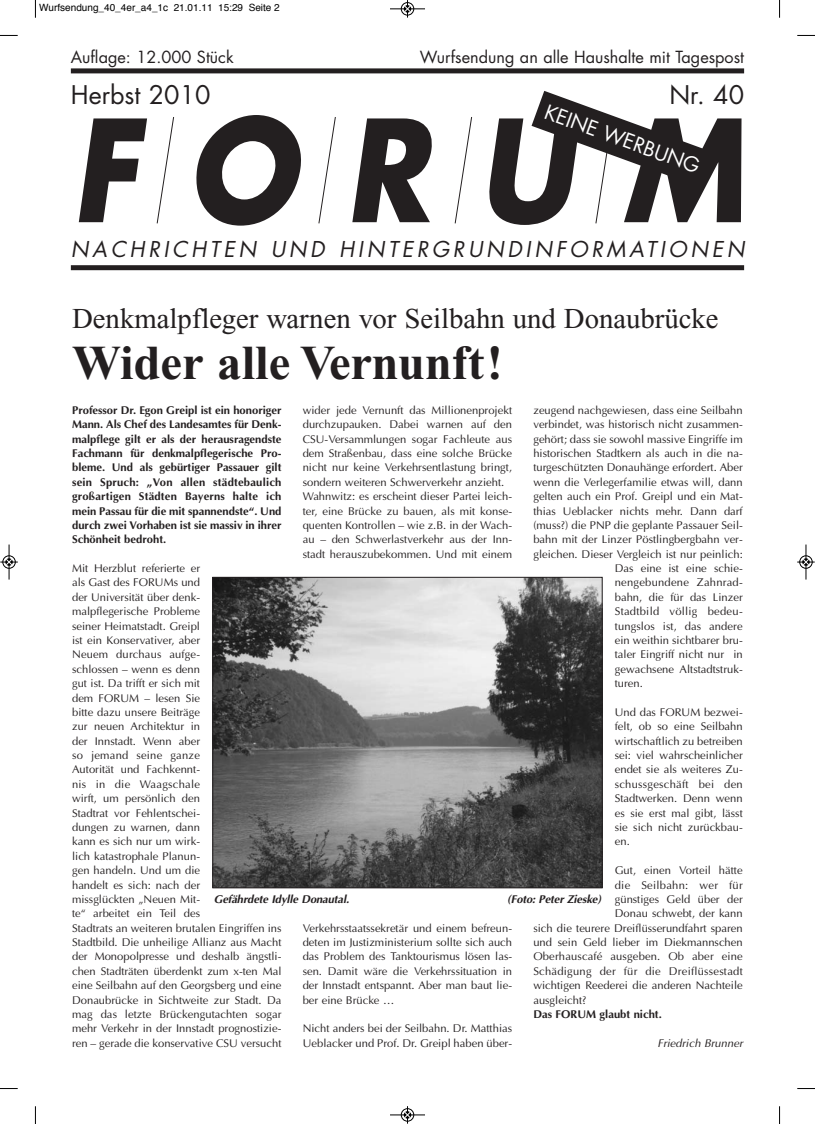
<style>
.page{position:relative;width:815px;height:1124px;background:#fff}
.page>*{position:absolute;margin:0;border:0;box-sizing:border-box;transform-origin:0 0}
.t1{font:italic 700 137.5px "Futura";letter-spacing:.39em;color:#231f20;scale:.9 1}
.t2{font:700 48.75px "Times New Roman";color:#231f20}
.t3{font:28.75px "Times New Roman";color:#231f20}
.t4{font:25px "Futura";color:#231f20}
.t5{font:italic 21.25px "Futura";letter-spacing:.17em;color:#231f20}
.t6{font:20px "Futura";color:#fff}
.t7{font:16.25px "Futura";color:#231f20}
.t8{font:11.25px/14.4px "Optima";color:#231f20}
.t9{font:700 11.25px/14.4px "Optima";color:#231f20;text-align:justify}
.t10{font:11.25px "Optima";letter-spacing:.02em;color:#231f20}
.t11{font:italic 700 11.25px "Optima";letter-spacing:-.01em;color:#231f20}
.t12{font:italic 11.25px "Optima";color:#231f20}
.t13{font:10px "Helvetica";color:#000}
</style>
<div class="page">
<div style="left:71px;top:265px;width:673px;height:5px;background:#231f20"></div>
<div style="left:71px;top:68px;width:673px;height:5px;background:#231f20"></div>
<svg style="left:156px;top:117px;width:18px;height:107px"></svg>
<svg style="left:318px;top:117px;width:18px;height:107px"></svg>
<svg style="left:454px;top:117px;width:18px;height:107px"></svg>
<svg style="left:532px;top:91px;width:182px;height:133px"></svg>
<img style="left:215px;top:579px;width:385px;height:306px">
<div style="left:213px;top:577px;width:389px;height:310px;border:1px solid #231f20"></div>
<svg style="left:35px;top:0;width:1px;height:18px"></svg>
<svg style="left:0;top:35px;width:18px;height:1px"></svg>
<svg style="left:779px;top:0;width:1px;height:18px"></svg>
<svg style="left:797px;top:35px;width:18px;height:1px"></svg>
<svg style="left:35px;top:1106px;width:1px;height:17px"></svg>
<svg style="left:0;top:1088px;width:18px;height:1px"></svg>
<svg style="left:779px;top:1106px;width:1px;height:17px"></svg>
<svg style="left:797px;top:1088px;width:18px;height:1px"></svg>
<div style="left:401px;top:2px;width:13px;height:14px;border:1px solid #fff;border-radius:50%"></div>
<hr style="left:390px;top:9px;width:35px;height:1px;background:#000">
<div style="left:401px;top:2px;width:13px;height:13px;border:1px solid #000;border-radius:50%"></div>
<svg style="left:404px;top:0;width:7px;height:18px"></svg>
<hr style="left:390px;top:1114px;width:35px;height:1px;background:#000">
<div style="left:401px;top:1108px;width:13px;height:13px;border:1px solid #000;border-radius:50%"></div>
<svg style="left:404px;top:1106px;width:7px;height:17px"></svg>
<div style="left:2px;top:555px;width:14px;height:13px;border:1px solid #fff;border-radius:50%"></div>
<hr style="left:9px;top:544px;width:1px;height:35px;background:#000">
<div style="left:3px;top:555px;width:12px;height:13px;border:1px solid #000;border-radius:50%"></div>
<svg style="left:0;top:558px;width:18px;height:7px"></svg>
<div style="left:799px;top:555px;width:14px;height:13px;border:1px solid #fff;border-radius:50%"></div>
<hr style="left:806px;top:544px;width:1px;height:35px;background:#000">
<div style="left:800px;top:555px;width:12px;height:13px;border:1px solid #000;border-radius:50%"></div>
<svg style="left:797px;top:558px;width:18px;height:7px"></svg>
<p class="t13" style="left:39px;top:4px;width:242px">Wurfsendung_40_4er_a4_1c 21.01.11 15:29 Seite 2</p>
<h3 class="t7" style="left:71px;top:50px;width:164px">Auflage: 12.000 Stück</h3>
<h3 class="t7" style="left:420px;top:50px;width:326px">Wurfsendung an alle Haushalte mit Tagespost</h3>
<h3 class="t4" style="left:71px;top:83px;width:141px">Herbst 2010</h3>
<h3 class="t4" style="left:669px;top:83px;width:76px">Nr. 40</h3>
<h3 class="t6" style="left:549px;top:102px;width:165px;rotate:20deg">KEINE WERBUNG</h3>
<h1 class="t1" style="left:71px;top:108px;width:749px">FORUM</h1>
<h3 class="t5" style="left:71px;top:239px;width:675px">NACHRICHTEN UND HINTERGRUNDINFORMATIONEN</h3>
<h3 class="t3" style="left:72px;top:307px;width:648px">Denkmalpfleger warnen vor Seilbahn und Donaubrücke</h3>
<h2 class="t2" style="left:72px;top:346px;width:432px">Wider alle Vernunft!</h2>
<p class="t9" style="left:72px;top:404px;width:211px">Professor Dr. Egon Greipl ist ein honoriger Mann. Als Chef des Landesamtes für Denk&shy;malpflege gilt er als der herausragendste Fachmann für denkmalpflegerische Pro&shy;bleme. Und als gebürtiger Passauer gilt sein Spruch: „Von allen städtebaulich großartigen Städten Bayerns halte ich mein Passau für die mit spannendste“. Und durch zwei Vorhaben ist sie massiv in ihrer Schönheit bedroht.</p>
<p class="t8" style="left:72px;top:562px;width:211px">Mit Herzblut referierte er<br>als Gast des FORUMs und<br>der Universität über denk-<br>malpflegerische Probleme<br>seiner Heimatstadt. Greipl<br>ist ein Konservativer, aber<br>Neuem durchaus aufge-<br>schlossen – wenn es denn<br>gut ist. Da trifft er sich mit<br>dem FORUM – lesen Sie<br>bitte dazu unsere Beiträge<br>zur neuen Architektur in<br>der Innstadt. Wenn aber<br>so jemand seine ganze<br>Autorität und Fachkennt-<br>nis in die Waagschale<br>wirft, um persönlich den<br>Stadtrat vor Fehlentschei-<br>dungen zu warnen, dann<br>kann es sich nur um wirk-<br>lich katastrophale Planun-<br>gen handeln. Und um die<br>handelt es sich: nach der<br>missglückten „Neuen Mit-<br>te“ arbeitet ein Teil des<br>Stadtrats an weiteren brutalen Eingriffen ins<br>Stadtbild. Die unheilige Allianz aus Macht der Monopolpresse und deshalb ängstli&shy;chen Stadträten überdenkt zum x-ten Mal eine Seilbahn auf den Georgsberg und eine<br>Donaubrücke in Sichtweite zur Stadt. Da mag das letzte Brückengutachten sogar mehr Verkehr in der Innstadt prognostizie&shy;ren – gerade die konservative CSU versucht</p>
<p class="t8" style="left:303px;top:404px;width:211px">wider jede Vernunft das Millionenprojekt durchzupauken. Dabei warnen auf den CSU-Versammlungen sogar Fachleute aus dem Straßenbau, dass eine solche Brücke nicht nur keine Verkehrsentlastung bringt, sondern weiteren Schwerverkehr anzieht.<br>Wahnwitz: es erscheint dieser Partei leich&shy;ter, eine Brücke zu bauen, als mit konse&shy;quenten Kontrollen – wie z.B. in der Wach&shy;au – den Schwerlastverkehr aus der Inn&shy;stadt herauszubekommen. Und mit einem</p>
<p class="t8" style="left:533px;top:404px;width:211px">zeugend nachgewiesen, dass eine Seilbahn</p>
<p class="t8" style="left:533px;top:418px;width:211px">verbindet, was historisch nicht zusammen-</p>
<p class="t8" style="left:533px;top:432px;width:211px">gehört; dass sie sowohl massive Eingriffe im</p>
<p class="t8" style="left:533px;top:447px;width:211px">historischen Stadtkern als auch in die na-</p>
<p class="t8" style="left:533px;top:461px;width:211px">turgeschützten Donauhänge erfordert. Aber</p>
<p class="t8" style="left:533px;top:476px;width:211px">wenn die Verlegerfamilie etwas will, dann</p>
<p class="t8" style="left:533px;top:490px;width:211px">gelten auch ein Prof. Greipl und ein Mat-</p>
<p class="t8" style="left:533px;top:504px;width:211px">thias Ueblacker nichts mehr. Dann darf</p>
<p class="t8" style="left:533px;top:519px;width:211px">(muss?) die PNP die geplante Passauer Seil-</p>
<p class="t8" style="left:533px;top:533px;width:211px">bahn mit der Linzer Pöstlingbergbahn ver-</p>
<p class="t8" style="left:533px;top:547px;width:211px">gleichen. Dieser Vergleich ist nur peinlich:</p>
<p class="t8" style="left:615px;top:562px;width:129px">Das eine ist eine schie-</p>
<p class="t10" style="left:615px;top:578px;width:129px">nengebundene Zahnrad-</p>
<p class="t8" style="left:615px;top:591px;width:129px">bahn, die für das Linzer</p>
<p class="t10" style="left:615px;top:606px;width:129px">Stadtbild völlig bedeu-</p>
<p class="t8" style="left:615px;top:619px;width:129px">tungslos ist, das andere</p>
<p class="t8" style="left:615px;top:634px;width:129px">ein weithin sichtbarer bru-</p>
<p class="t8" style="left:615px;top:648px;width:129px">taler Eingriff nicht nur in</p>
<p class="t8" style="left:615px;top:662px;width:129px">gewachsene Altstadtstruk-</p>
<p class="t8" style="left:615px;top:677px;width:30px">turen.</p>
<p class="t8" style="left:615px;top:706px;width:129px;text-align:justify">Und das FORUM bezwei&shy;felt, ob so eine Seilbahn wirtschaftlich zu betreiben sei: viel wahrscheinlicher endet sie als weiteres Zu&shy;schussgeschäft bei den Stadtwerken. Denn wenn es sie erst mal gibt, lässt sie sich nicht zurückbau&shy;en.</p>
<p class="t8" style="left:615px;top:864px;width:129px">Gut, einen Vorteil hätte</p>
<p class="t10" style="left:615px;top:879px;width:129px">die Seilbahn: wer für</p>
<p class="t8" style="left:615px;top:892px;width:129px">günstiges Geld über der</p>
<p class="t8" style="left:615px;top:907px;width:129px">Donau schwebt, der kann</p>
<p class="t8" style="left:533px;top:921px;width:211px">sich die teurere Dreiflüsserundfahrt sparen</p>
<p class="t8" style="left:533px;top:936px;width:211px">und sein Geld lieber im Diekmannschen</p>
<p class="t8" style="left:533px;top:950px;width:211px">Oberhauscafé ausgeben. Ob aber eine</p>
<p class="t10" style="left:533px;top:966px;width:211px">Schädigung der für die Dreiflüssestadt</p>
<p class="t8" style="left:533px;top:979px;width:211px">wichtigen Reederei die anderen Nachteile</p>
<p class="t8" style="left:533px;top:993px;width:55px">ausgleicht?</p>
<p class="t9" style="left:533px;top:1007px;width:130px">Das FORUM glaubt nicht.</p>
<p class="t12" style="left:657px;top:1038px;width:87px">Friedrich Brunner</p>
<p class="t11" style="left:214px;top:894px;width:137px">Gefährdete Idylle Donautal.</p>
<p class="t11" style="left:507px;top:894px;width:95px">(Foto: Peter Zieske)</p>
<p class="t8" style="left:303px;top:921px;width:211px;text-align:justify">Verkehrsstaatssekretär und einem befreun&shy;deten im Justizministerium sollte sich auch das Problem des Tanktourismus lösen las&shy;sen. Damit wäre die Verkehrssituation in der Innstadt entspannt. Aber man baut lie&shy;ber eine Brücke …</p>
<p class="t8" style="left:303px;top:1022px;width:211px">Nicht anders bei der Seilbahn. Dr. Matthias<br>Ueblacker und Prof. Dr. Greipl haben über-</p>
</div>
